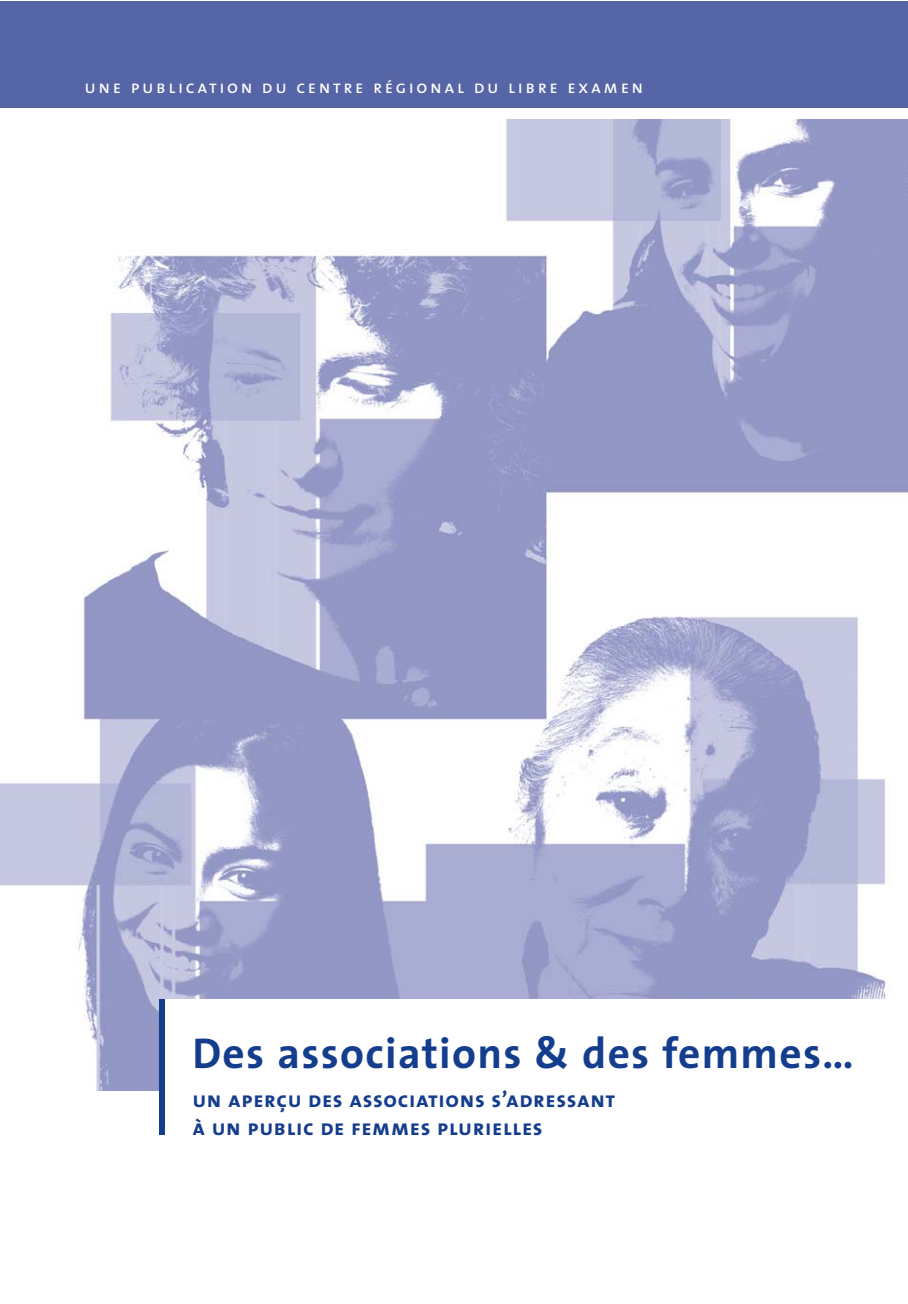
<style>
.page{position:relative;width:908px;height:1304px;background:#fff}
.page>*{position:absolute;margin:0;border:0;box-sizing:border-box;transform-origin:0 0}
.t1{font:700 43.4px "The Sans";letter-spacing:.03em;color:#143d8d}
.t2{font:22.2px/28px "The Sans Bold Caps";letter-spacing:.03em;color:#143d8d}
.t3{font:18px "The Sans Caps";letter-spacing:.145em;color:#fff}
</style>
<div class="page">
<img style="left:0;top:119px;width:907px;height:971px">
<div style="left:0;top:1px;width:907px;height:106px;background:#5665a6"></div>
<div style="left:159px;top:999px;width:748px;height:200px;background:#fff"></div>
<div style="left:159px;top:999px;width:5px;height:136px;background:#143d8d"></div>
<p class="t3" style="left:84px;top:76px;width:560px">une publication du centre régional du libre examen</p>
<h1 class="t1" style="left:192px;top:1037px;width:662px">Des associations &amp; des femmes…</h1>
<p class="t2" style="left:192px;top:1085px;width:424px">un aperçu des associations s’adressant à un public de femmes plurielles</p>
</div>
